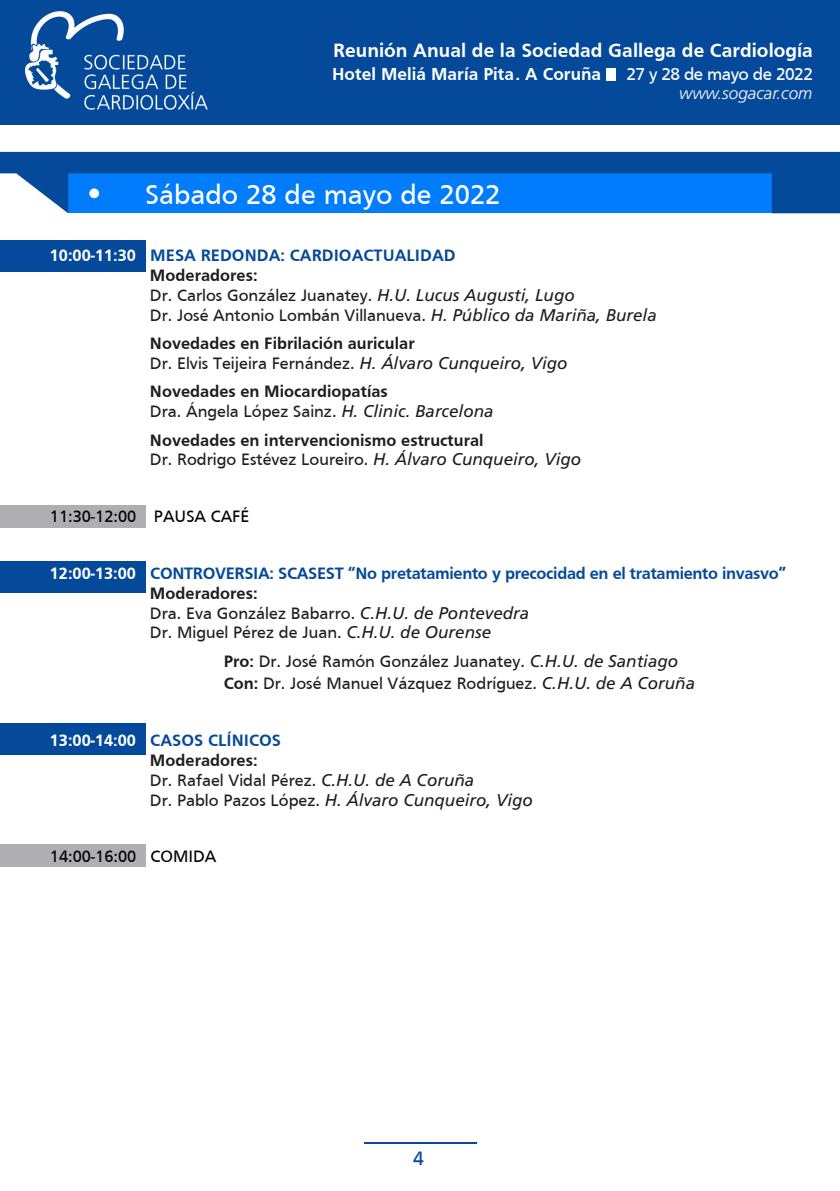
<style>
.page{position:relative;width:840px;height:1191px;background:#fff}
.page>*{position:absolute;margin:0;border:0;box-sizing:border-box;transform-origin:0 0}
.t1{font:28.4px "Frutiger";color:#fff}
.t2{font:20px "Frutiger";color:#054a9a}
.t3{font:700 19.8px "Frutiger";color:#fff}
.t4{font:700 17.8px "Frutiger";color:#fff}
.t5{font:17.8px "Frutiger";letter-spacing:-.03em;color:#fff}
.t6{font:17px/19.8px "Frutiger";color:#1d1d1b}
.t7{font:700 17px/19.8px "Frutiger";color:#1d1d1b}
.t8{font:700 17px/19.8px "Frutiger";letter-spacing:-.02em;color:#054a9a}
.t9{font:17px "Frutiger";color:#000}
.t10{font:italic 300 17px "Frutiger LT Std";color:#fff}
.s1{font-weight:700;color:#fff}
.s2{font-weight:700;color:#054a9a}
.s3{font-weight:700}
.s4{font-style:italic}
.s5{font-weight:400}
.s6{font-weight:400;font-style:italic}
.s7{color:#fff}
.s8{color:#1d1d1b}
.s9{font-weight:400;color:#1d1d1b}
.s10{font-weight:400;font-style:italic;color:#1d1d1b}
</style>
<div class="page">
<div style="left:0;top:240px;width:145px;height:31px;background:#054a9a"></div>
<div style="left:0;top:561px;width:145px;height:31px;background:#054a9a"></div>
<div style="left:0;top:723px;width:145px;height:31px;background:#054a9a"></div>
<div style="left:0;top:505px;width:145px;height:23px;background:#afaeb3"></div>
<div style="left:0;top:844px;width:145px;height:23px;background:#afaeb3"></div>
<svg style="left:0;top:152px;width:839px;height:61px;background:#0a6ad2"></svg>
<div style="left:89px;top:188px;width:10px;height:10px;background:#fff;border-radius:50%"></div>
<hr style="left:364px;top:1142px;width:112px;height:2px;background:#054a9a">
<div style="left:0;top:0;width:839px;height:125px;background:#054a9a"></div>
<div style="left:606px;top:68px;width:9px;height:13px;background:#fff"></div>
<img style="left:25px;top:11px;width:182px;height:98px">
<p class="t3" style="left:333px;top:43px;width:481px">Reunión Anual de la Sociedad Gallega de Cardiología</p>
<p class="t4" style="left:332px;top:67px;width:270px">Hotel Meliá María Pita . A Coruña</p>
<p class="t5" style="left:626px;top:67px;width:188px">27 y 28 de mayo de 2022</p>
<p class="t10" style="left:678px;top:84px;width:135px">www.sogacar.com</p>
<h1 class="t1" style="left:145px;top:183px;width:356px">Sábado 28 de mayo de 2022</h1>
<p class="t6" style="left:150px;top:247px;width:508px;text-indent:-100px"><span class="s1">10:00-11:30</span> <span class="s2">MESA REDONDA: CARDIOACTUALIDAD<br></span><span class="s3">Moderadores:<br></span>Dr. Carlos González Juanatey. <span class="s4">H.U. Lucus Augusti, Lugo<br></span>Dr. José Antonio Lombán Villanueva. <span class="s4">H. Público da Mariña, Burela</span></p>
<p class="t7" style="left:150px;top:335px;width:419px">Novedades en Fibrilación auricular<br><span class="s5">Dr. Elvis Teijeira Fernández.</span> <span class="s6">H. Álvaro Cunqueiro, Vigo</span></p>
<p class="t7" style="left:150px;top:383px;width:345px">Novedades en Miocardiopatías<br><span class="s5">Dra. Ángela López Sainz.</span> <span class="s6">H. Clinic. Barcelona</span></p>
<p class="t7" style="left:150px;top:431px;width:432px">Novedades en intervencionismo estructural<br><span class="s5">Dr. Rodrigo Estévez Loureiro.</span> <span class="s6">H. Álvaro Cunqueiro, Vigo</span></p>
<p class="t9" style="left:50px;top:510px;width:201px">11:30-12:00 PAUSA CAFÉ</p>
<p class="t8" style="left:150px;top:564px;width:637px;text-indent:-100px"><span class="s7">12:00-13:00</span> CONTROVERSIA: SCASEST “No pretatamiento y precocidad en el tratamiento invasvo” <span class="s8">Moderadores:<br></span><span class="s9">Dra. Eva González Babarro.</span> <span class="s10">C.H.U. de Pontevedra<br></span><span class="s9">Dr. Miguel Pérez de Juan.</span> <span class="s10">C.H.U. de Ourense</span></p>
<p class="t6" style="left:224px;top:651px;width:472px;line-height:22.6px"><span class="s3">Pro:</span> Dr. José Ramón González Juanatey. <span class="s4">C.H.U. de Santiago<br></span><span class="s3">Con:</span> Dr. José Manuel Vázquez Rodríguez. <span class="s4">C.H.U. de A Coruña</span></p>
<p class="t6" style="left:150px;top:732px;width:384px;text-indent:-100px"><span class="s1">13:00-14:00</span> <span class="s2">CASOS CLÍNICOS<br></span><span class="s3">Moderadores:<br></span>Dr. Rafael Vidal Pérez. <span class="s4">C.H.U. de A Coruña<br></span>Dr. Pablo Pazos López. <span class="s4">H. Álvaro Cunqueiro, Vigo</span></p>
<p class="t9" style="left:50px;top:850px;width:168px">14:00-16:00 COMIDA</p>
<p class="t2" style="left:413px;top:1150px;width:12px">4</p>
</div>
